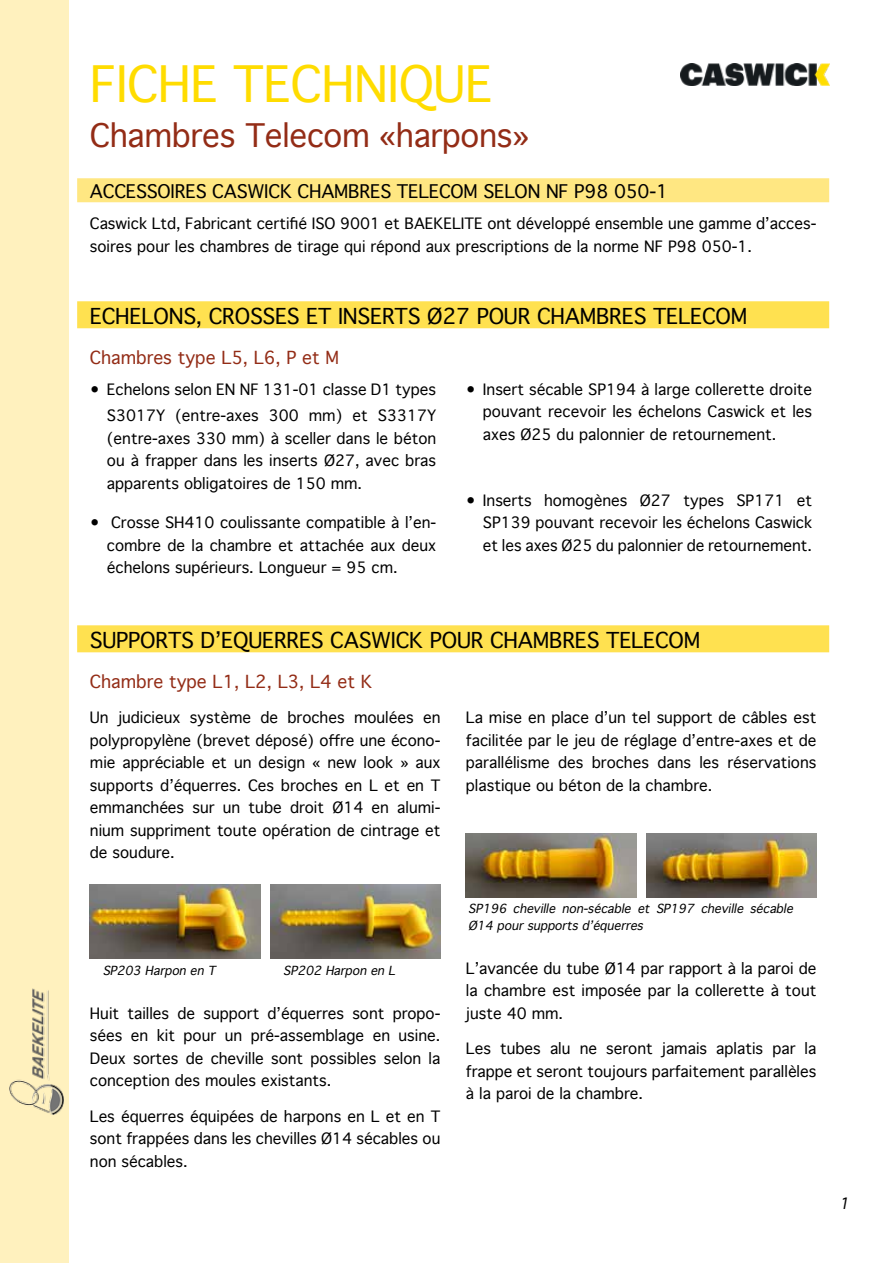
<style>
.page{position:relative;width:893px;height:1263px;background:#fff}
.page>*{position:absolute;margin:0;border:0;box-sizing:border-box;transform-origin:0 0}
.t1{font:48px "Geneva";letter-spacing:-.01em;color:#ffdc00}
.t2{font:31.05px "Geneva";letter-spacing:-.01em;color:#932c16}
.t3{font:21px "Geneva";letter-spacing:-.01em;color:#000}
.t4{font:18px "Geneva";letter-spacing:-.01em;color:#000}
.t5{font:17.25px "Geneva";color:#932c16}
.t6{font:15px/22.5px "Geneva";color:#000;text-align:justify}
.t7{font:italic 15px "Geneva";color:#000}
.t8{font:italic 12px/16.5px "Geneva";color:#000}
</style>
<div class="page">
<div style="left:0;top:0;width:69px;height:1263px;background:#fff1be"></div>
<img style="left:9px;top:988px;width:55px;height:127px">
<div style="left:77px;top:178px;width:752px;height:24px;background:#ffe782"></div>
<div style="left:77px;top:301px;width:752px;height:27px;background:#ffe150"></div>
<div style="left:77px;top:625px;width:752px;height:27px;background:#ffe150"></div>
<img style="left:681px;top:64px;width:148px;height:22px">
<img style="left:646px;top:833px;width:170px;height:64px">
<img style="left:466px;top:833px;width:170px;height:64px">
<img style="left:90px;top:884px;width:170px;height:75px">
<img style="left:270px;top:884px;width:170px;height:75px">
<h1 class="t1" style="left:90px;top:57px;width:404px">FICHE TECHNIQUE</h1>
<h2 class="t2" style="left:90px;top:118px;width:441px">Chambres Telecom «harpons»</h2>
<p class="t4" style="left:90px;top:181px;width:580px">ACCESSOIRES CASWICK CHAMBRES TELECOM SELON NF P98 050-1</p>
<p class="t6" style="left:90px;top:213px;width:728px">Caswick Ltd, Fabricant certifié ISO 9001 et BAEKELITE ont développé ensemble une gamme d’acces&shy;soires pour les chambres de tirage qui répond aux prescriptions de la norme NF P98 050-1.</p>
<h3 class="t3" style="left:90px;top:304px;width:659px">ECHELONS, CROSSES ET INSERTS Ø27 POUR CHAMBRES TELECOM</h3>
<p class="t5" style="left:90px;top:347px;width:251px">Chambres type L5, L6, P et M</p>
<p class="t6" style="left:90px;top:376px;width:348px;line-height:26.7px;text-align:right">• Echelons selon EN NF 131-01 classe D1 types<br>S3017Y (entre-axes 300 mm) et S3317Y</p>
<p class="t6" style="left:107px;top:427px;width:331px">(entre-axes 330 mm) à sceller dans le béton ou à frapper dans les inserts Ø27, avec bras apparents obligatoires de 150 mm.</p>
<p class="t6" style="left:107px;top:512px;width:331px;text-indent:-17px">• Crosse SH410 coulissante compatible à l’en&shy;combre de la chambre et attachée aux deux échelons supérieurs. Longueur = 95 cm.</p>
<p class="t6" style="left:483px;top:378px;width:331px;text-indent:-17px">• Insert sécable SP194 à large collerette droite pouvant recevoir les échelons Caswick et les axes Ø25 du palonnier de retournement.</p>
<p class="t6" style="left:483px;top:489px;width:331px;text-indent:-17px">• Inserts homogènes Ø27 types SP171 et SP139 pouvant recevoir les échelons Caswick et les axes Ø25 du palonnier de retournement.</p>
<h3 class="t3" style="left:90px;top:628px;width:612px">SUPPORTS D’EQUERRES CASWICK POUR CHAMBRES TELECOM</h3>
<p class="t5" style="left:90px;top:672px;width:284px">Chambre type L1, L2, L3, L4 et K</p>
<p class="t6" style="left:90px;top:707px;width:352px">Un judicieux système de broches moulées en polypropylène (brevet déposé) offre une écono&shy;mie appréciable et un design « new look » aux supports d’équerres. Ces broches en L et en T emmanchées sur un tube droit Ø14 en alumi&shy;nium suppriment toute opération de cintrage et de soudure.</p>
<p class="t8" style="left:103px;top:962px;width:118px">SP203 HarponenT</p>
<p class="t8" style="left:283px;top:962px;width:118px">SP202 HarponenL</p>
<p class="t6" style="left:90px;top:1002px;width:352px">Huit tailles de support d’équerres sont propo&shy;sées en kit pour un pré-assemblage en usine.<br>Deux sortes de cheville sont possibles selon la conception des moules existants.</p>
<p class="t6" style="left:90px;top:1105px;width:352px">Les équerres équipées de harpons en L et en T sont frappées dans les chevilles Ø14 sécables ou non sécables.</p>
<p class="t6" style="left:466px;top:707px;width:352px">La mise en place d’un tel support de câbles est facilitée par le jeu de réglage d’entre-axes et de parallélisme des broches dans les réservations plastique ou béton de la chambre.</p>
<p class="t8" style="left:468px;top:901px;width:330px">SP196 cheville non-sécable et SP197 cheville sécable<br>Ø14 poursupportsd’équerres</p>
<p class="t6" style="left:466px;top:957px;width:352px">L’avancée du tube Ø14 par rapport à la paroi de la chambre est imposée par la collerette à tout juste 40 mm.</p>
<p class="t6" style="left:466px;top:1037px;width:352px">Les tubes alu ne seront jamais aplatis par la frappe et seront toujours parfaitement parallèles à la paroi de la chambre.</p>
<p class="t7" style="left:839px;top:1195px;width:16px">1</p>
</div>
